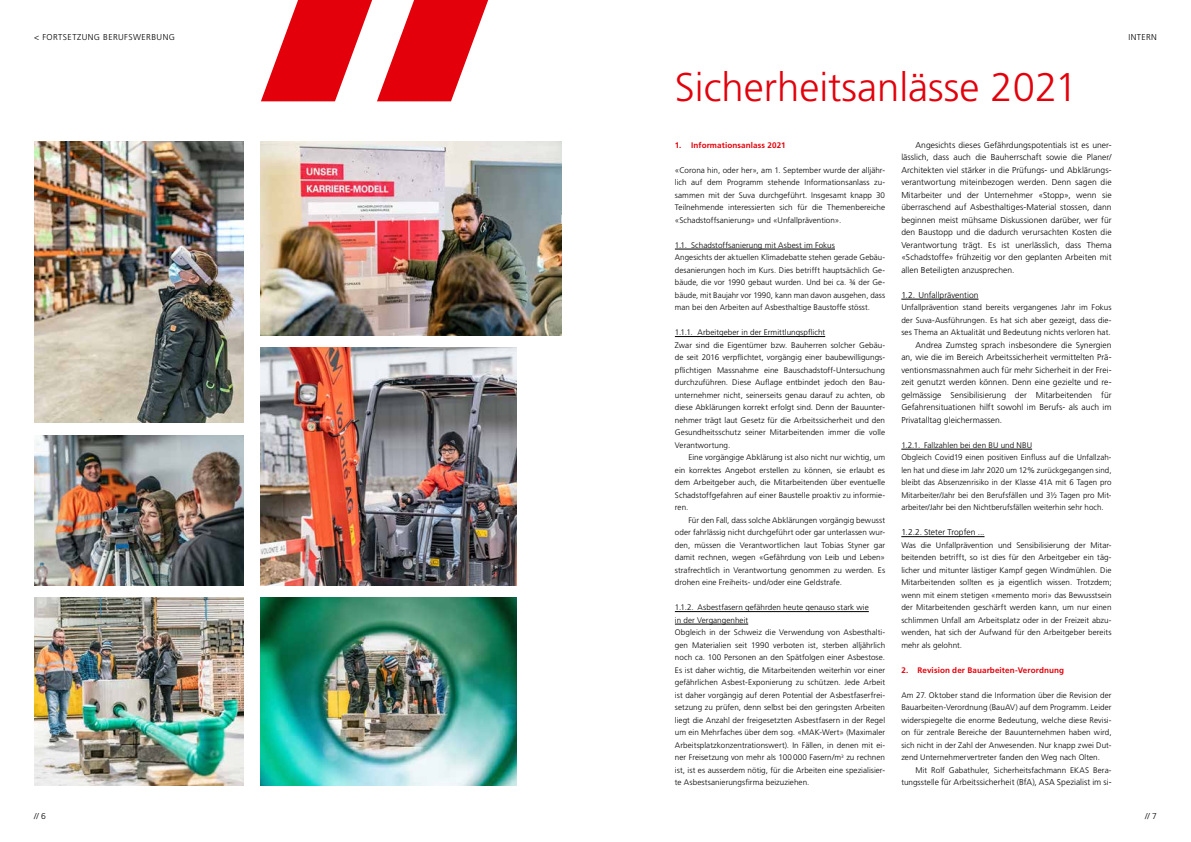
<style>
.page{position:relative;width:1191px;height:842px;background:#fff}
.page>*{position:absolute;margin:0;border:0;box-sizing:border-box;transform-origin:0 0}
.t1{font:300 40px "Frutiger";color:#e3000b}
.t2{font:300 8.5px/12.5px "Frutiger";letter-spacing:.005em;color:#000;text-align:justify}
.t3{font:300 8.5px "Frutiger";letter-spacing:.05em;color:#000}
.t4{font:300 8.1px/12.5px "Frutiger";letter-spacing:.005em;color:#000;text-align:justify}
.t5{font:700 8.1px "Frutiger";letter-spacing:.01em;color:#e3000b}
.s1{font-size:8.1px}
</style>
<div class="page">
<hr style="left:675px;top:249px;width:160px;height:1px;background:#000">
<hr style="left:675px;top:336px;width:150px;height:1px;background:#000">
<hr style="left:675px;top:611px;width:194px;height:1px;background:#000">
<hr style="left:675px;top:624px;width:73px;height:1px;background:#000">
<hr style="left:901px;top:299px;width:77px;height:1px;background:#000">
<hr style="left:901px;top:449px;width:131px;height:1px;background:#000">
<hr style="left:901px;top:536px;width:83px;height:1px;background:#000">
<svg style="left:261px;top:0;width:227px;height:101px"></svg>
<img style="left:261px;top:598px;width:255px;height:187px">
<img style="left:261px;top:348px;width:255px;height:237px">
<img style="left:34px;top:142px;width:210px;height:281px">
<img style="left:261px;top:142px;width:300px;height:193px">
<img style="left:34px;top:435px;width:210px;height:150px">
<img style="left:34px;top:598px;width:210px;height:187px">
<p class="t3" style="left:34px;top:33px;width:142px">&lt; FORTSETZUNG BERUFSWERBUNG</p>
<p class="t2" style="left:1128px;top:31px;width:30px">INTERN</p>
<h1 class="t1" style="left:675px;top:64px;width:404px">Sicherheitsanlässe 2021</h1>
<p class="t5" style="left:675px;top:140px;width:112px">1. Informationsanlass 2021</p>
<p class="t4" style="left:675px;top:164px;width:212px">«Corona hin, oder her», am 1. September wurde der alljähr&shy;lich auf dem Programm stehende Informationsanlass zu&shy;sammen mit der Suva durchgeführt. Insgesamt knapp 30<br>Teilnehmende interessierten sich für die Themenbereiche «Schadstoffsanierung» und «Unfallprävention».</p>
<p class="t4" style="left:675px;top:239px;width:212px;text-align:left">1.1. Schadstoffsanierung mit Asbest im Fokus<br>Angesichts der aktuellen Klimadebatte stehen gerade Gebäu&shy;desanierungen hoch im Kurs. Dies betrifft hauptsächlich Ge&shy;bäude, die vor 1990 gebaut wurden. Und bei ca. ¾ der Ge&shy;bäude, mit Baujahr vor 1990, kann man davon ausgehen, dass man bei den Arbeiten auf Asbesthaltige Baustoffe stösst.</p>
<p class="t4" style="left:675px;top:326px;width:212px;text-align:left">1.1.1. Arbeitgeber in der Ermittlungspflicht<br>Zwar sind die Eigentümer bzw. Bauherren solcher Gebäu&shy;de seit 2016 verpflichtet, vorgängig einer baubewilligungs&shy;pflichtigen Massnahme eine Bauschadstoff-Untersuchung durchzuführen. Diese Auflage entbindet jedoch den Bau&shy;unternehmer nicht, seinerseits genau darauf zu achten, ob diese Abklärungen korrekt erfolgt sind. Denn der Bauunter&shy;nehmer trägt laut Gesetz für die Arbeitssicherheit und den Gesundheitsschutz seiner Mitarbeitenden immer die volle Verantwortung.</p>
<p class="t4" style="left:675px;top:451px;width:212px;text-indent:13px">Eine vorgängige Abklärung ist also nicht nur wichtig, um ein korrektes Angebot erstellen zu können, sie erlaubt es dem Arbeitgeber auch, die Mitarbeitenden über eventuelle Schadstoffgefahren auf einer Baustelle proaktiv zu informie&shy;ren.</p>
<p class="t4" style="left:675px;top:514px;width:212px;text-indent:13px">Für den Fall, dass solche Abklärungen vorgängig bewusst oder fahrlässig nicht durchgeführt oder gar unterlassen wur&shy;den, müssen die Verantwortlichen laut Tobias Styner gar damit rechnen, wegen «Gefährdung von Leib und Leben» strafrechtlich in Verantwortung genommen zu werden. Es drohen eine Freiheits- und/oder eine Geldstrafe.</p>
<p class="t4" style="left:675px;top:601px;width:212px;text-align:left">1.1.2. Asbestfasern gefährden heute genauso stark wie<br>in der Vergangenheit<br>Obgleich in der Schweiz die Verwendung von Asbesthalti&shy;gen Materialien seit 1990 verboten ist, sterben alljährlich noch ca. 100 Personen an den Spätfolgen einer Asbestose.<br>Es ist daher wichtig, die Mitarbeitenden weiterhin vor einer gefährlichen Asbest-Exponierung zu schützen. Jede Arbeit ist daher vorgängig auf deren Potential der Asbestfaserfrei&shy;setzung zu prüfen, denn selbst bei den geringsten Arbeiten liegt die Anzahl der freigesetzten Asbestfasern in der Regel um ein Mehrfaches über dem sog. «MAK-Wert» (Maximaler Arbeitsplatzkonzentrationswert). In Fällen, in denen mit ei&shy;ner Freisetzung von mehr als 100000 Fasern/m<sup>3</sup> zu rechnen ist, ist es ausserdem nötig, für die Arbeiten eine spezialisier&shy;te Asbestsanierungsfirma beizuziehen.</p>
<p class="t2" style="left:901px;top:139px;width:212px;text-indent:14px">Angesichts dieses Gefährdungspotentials ist es uner&shy;lässlich, dass auch die Bauherrschaft sowie die Planer/ Architekten viel stärker in die Prüfungs- und Abklärungs&shy;verantwortung miteinbezogen werden. Denn sagen die Mitarbeiter und der Unternehmer «Stopp», wenn sie überraschend auf Asbesthaltiges-Material stossen, dann beginnen meist mühsame Diskussionen darüber, wer für den Baustopp und die dadurch verursachten Kosten die Verantwortung trägt. Es ist unerlässlich, dass Thema «Schadstoffe» frühzeitig vor den geplanten Arbeiten mit allen Beteiligten anzusprechen.</p>
<p class="t2" style="left:901px;top:289px;width:79px">1.2. Unfallprävention</p>
<p class="t4" style="left:901px;top:301px;width:212px">Unfallprävention stand bereits vergangenes Jahr im Fokus der Suva-Ausführungen. Es hat sich aber gezeigt, dass die&shy;ses Thema an Aktualität und Bedeutung nichts verloren hat.</p>
<p class="t2" style="left:901px;top:339px;width:212px;text-indent:14px">Andrea Zumsteg sprach insbesondere die Synergien an, wie die im Bereich Arbeitssicherheit vermittelten Prä&shy;ventionsmassnahmen auch für mehr Sicherheit in der Frei&shy;zeit genutzt werden können. Denn eine gezielte und re&shy;gelmässige Sensibilisierung der Mitarbeitenden für Gefahrensituationen hilft sowohl im Berufs- als auch im Privatalltag gleichermassen.</p>
<p class="t4" style="left:901px;top:439px;width:212px;text-align:left">1.2.1. Fallzahlen bei den BU und NBU<br>Obgleich Covid19 einen positiven Einfluss auf die Unfallzah&shy;len hat und diese im Jahr 2020 um 12% zurückgegangen sind, bleibt das Absenzenrisiko in der Klasse 41A mit 6 Tagen pro Mitarbeiter/Jahr bei den Berufsfällen und 3½ Tagen pro Mit&shy;arbeiter/Jahr bei den Nichtberufsfällen weiterhin sehr hoch.</p>
<p class="t2" style="left:901px;top:526px;width:85px">1.2.2. Steter Tropfen ...</p>
<p class="t4" style="left:901px;top:539px;width:212px">Was die Unfallprävention und Sensibilisierung der Mitar&shy;beitenden betrifft, so ist dies für den Arbeitgeber ein täg&shy;licher und mitunter lästiger Kampf gegen Windmühlen. Die Mitarbeitenden sollten es ja eigentlich wissen. Trotzdem; wenn mit einem stetigen «memento mori» das Bewusstsein der Mitarbeitenden geschärft werden kann, um nur einen schlimmen Unfall am Arbeitsplatz oder in der Freizeit abzu&shy;wenden, hat sich der Aufwand für den Arbeitgeber bereits mehr als gelohnt.</p>
<p class="t5" style="left:901px;top:665px;width:164px">2. Revision der Bauarbeiten-Verordnung</p>
<p class="t4" style="left:901px;top:689px;width:212px">Am 27. Oktober stand die Information über die Revision der Bauarbeiten-Verordnung (BauAV) auf dem Programm. Leider widerspiegelte die enorme Bedeutung, welche diese Revisi&shy;on für zentrale Bereiche der Bauunternehmen haben wird, sich nicht in der Zahl der Anwesenden. Nur knapp zwei Dut&shy;zend Unternehmervertreter fanden den Weg nach Olten.</p>
<p class="t4" style="left:915px;top:764px;width:198px">Mit Rolf Gabathuler, Sicherheitsfachmann EKAS Bera-</p>
<p class="t2" style="left:901px;top:776px;width:212px"><span class="s1">tungsstel</span>le für Arbeitssicherheit (BfA), ASA Spezialist im si-</p>
<p class="t2" style="left:34px;top:810px;width:13px">// 6</p>
<p class="t2" style="left:1145px;top:810px;width:13px">// 7</p>
</div>
